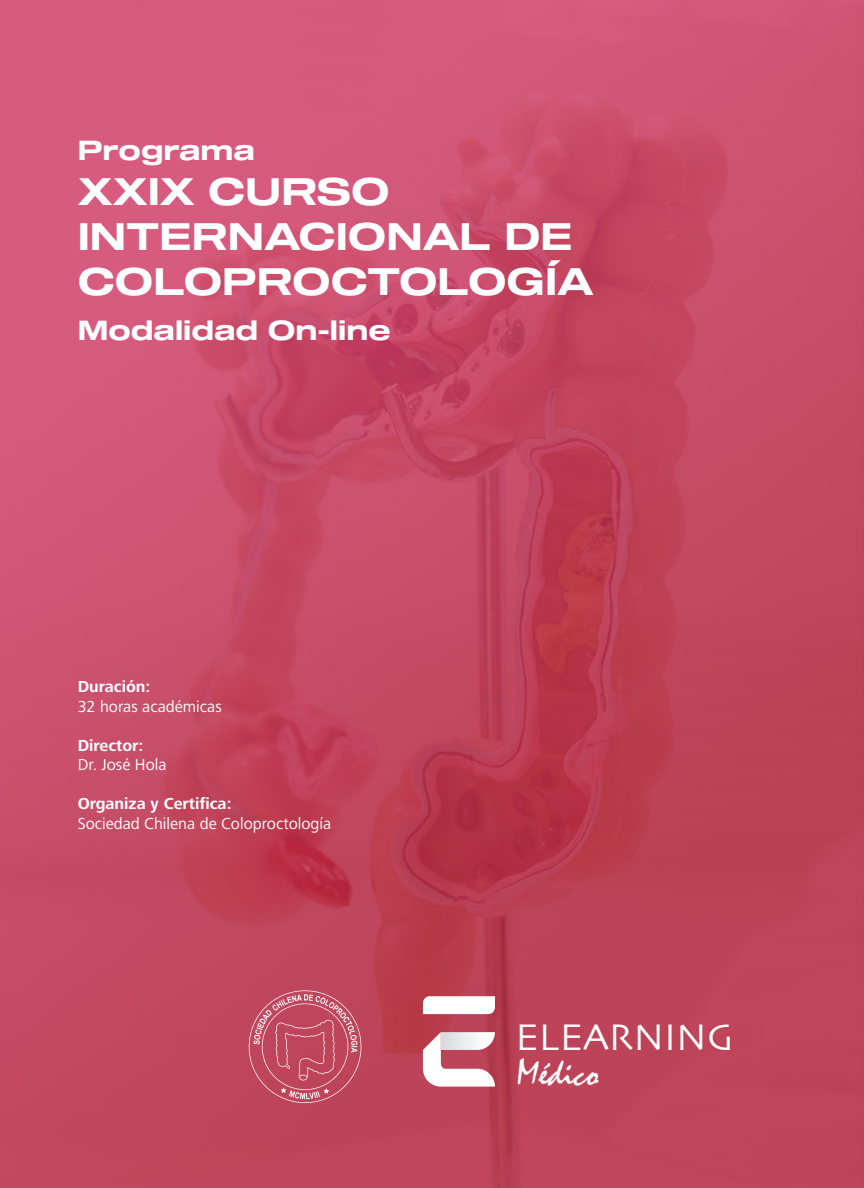
<style>
.page{position:relative;width:864px;height:1188px;background:#fff}
.page>*{position:absolute;margin:0;border:0;box-sizing:border-box;transform-origin:0 0}
.t1{font:38.85px "Skia";color:#fff}
.t2{font:37.5px/45px "Sequel 100 Black 65";color:#fff}
.t3{font:37.35px "Mistral";color:#fff}
.t4{font:27px "Sequel 100 Black 65";color:#fff}
.t5{font:16.5px "Frutiger Next LT";color:#fff}
.t6{font:700 16.5px "Frutiger Next LT";color:#fff}
</style>
<div class="page">
<img style="left:0;top:0;width:864px;height:1188px">
<svg style="left:423px;top:996px;width:72px;height:18px"></svg>
<svg style="left:423px;top:1032px;width:72px;height:55px"></svg>
<svg style="left:249px;top:990px;width:112px;height:113px;background:#c4566a"></svg>
<h3 class="t4" style="left:78px;top:131px;width:179px">Programa</h3>
<h2 class="t2" style="left:78px;top:171px;width:518px">XXIX CURSO<br>INTERNACIONAL DE<br>COLOPROCTOLOGÍA</h2>
<h3 class="t4" style="left:78px;top:311px;width:315px">Modalidad On-line</h3>
<p class="t6" style="left:78px;top:678px;width:74px">Duración:</p>
<p class="t5" style="left:78px;top:697px;width:146px">32 horas académicas</p>
<p class="t6" style="left:78px;top:736px;width:67px">Director:</p>
<p class="t5" style="left:78px;top:756px;width:90px">Dr. José Hola</p>
<p class="t6" style="left:78px;top:795px;width:155px">Organiza y Certifica:</p>
<p class="t5" style="left:78px;top:814px;width:255px">Sociedad Chilena de Coloproctología</p>
<h1 class="t1" style="left:515px;top:1014px;width:220px">ELEARNING</h1>
<h3 class="t3" style="left:517px;top:1053px;width:83px">Médico</h3>
</div>
